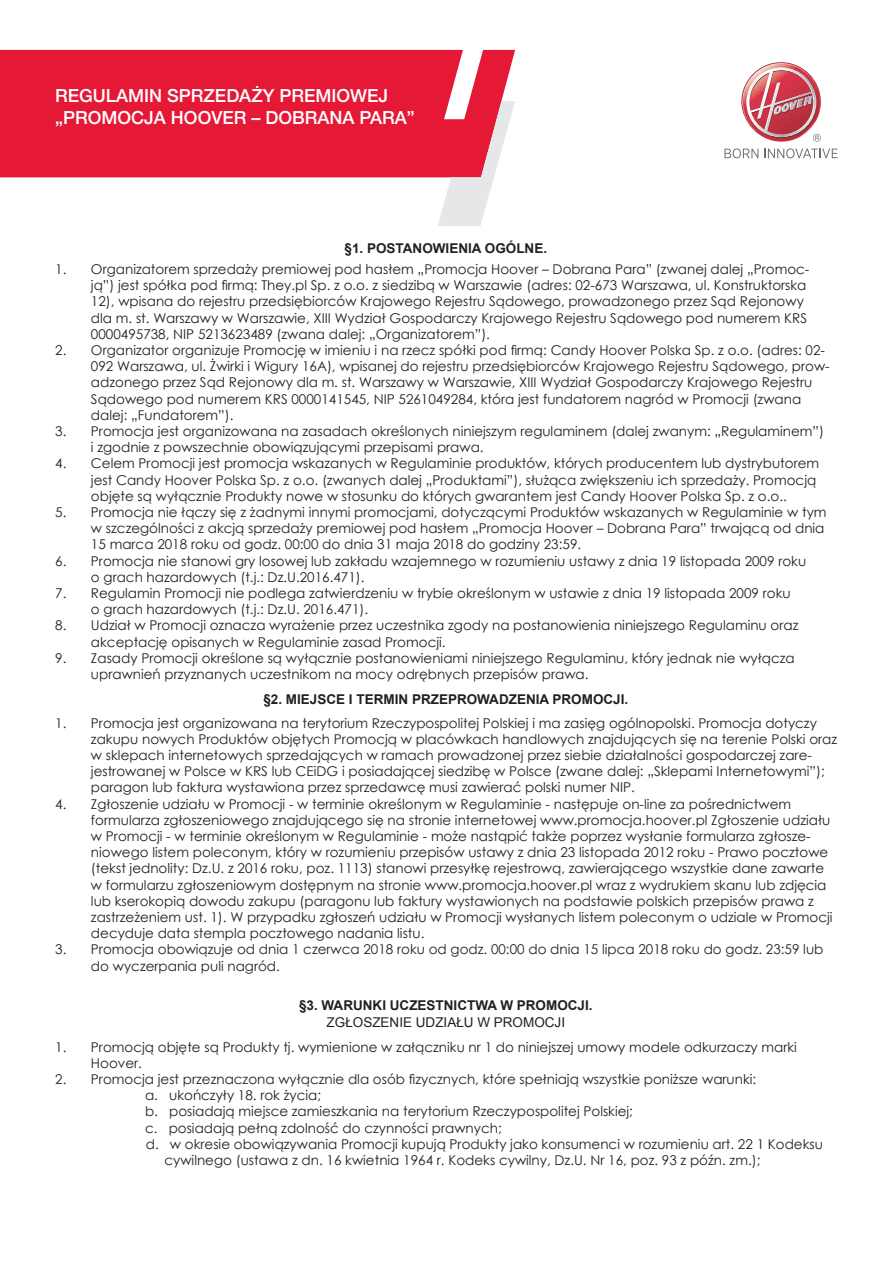
<style>
.page{position:relative;width:893px;height:1263px;background:#fff}
.page>*{position:absolute;margin:0;border:0;box-sizing:border-box;transform-origin:0 0}
.t1{font:500 18px/21.6px "Helvetica Neue";color:#fff}
.t2{font:13.5px/16.2px "Century Gothic";color:#231f20}
.t3{font:700 13.5px "Arial";color:#231f20}
.t4{font:13.5px "Arial";color:#231f20}
</style>
<div class="page">
<svg style="left:743px;top:64px;width:76px;height:76px"></svg>
<svg style="left:746px;top:68px;width:75px;height:74px"></svg>
<svg style="left:724px;top:148px;width:34px;height:10px"></svg>
<svg style="left:764px;top:148px;width:74px;height:10px"></svg>
<div style="left:0;top:50px;width:437px;height:127px;background:#e51836"></div>
<svg style="left:437px;top:49px;width:78px;height:177px"></svg>
<h1 class="t1" style="left:55px;top:83px;width:361px">REGULAMIN SPRZEDAŻY PREMIOWEJ „PROMOCJA HOOVER – DOBRANA PARA”</h1>
<p class="t2" style="left:55px;top:261px;width:13px">1.</p>
<p class="t2" style="left:55px;top:342px;width:13px">2.</p>
<p class="t2" style="left:55px;top:423px;width:13px">3.</p>
<p class="t2" style="left:55px;top:455px;width:13px">4.</p>
<p class="t2" style="left:55px;top:504px;width:13px">5.</p>
<p class="t2" style="left:55px;top:552px;width:13px">6.</p>
<p class="t2" style="left:55px;top:585px;width:13px">7.</p>
<p class="t2" style="left:55px;top:617px;width:13px">8.</p>
<p class="t2" style="left:55px;top:650px;width:13px">9.</p>
<p class="t2" style="left:55px;top:714px;width:13px">1.</p>
<p class="t2" style="left:55px;top:795px;width:13px">4.</p>
<p class="t2" style="left:55px;top:941px;width:13px">3.</p>
<p class="t2" style="left:55px;top:1038px;width:13px">1.</p>
<p class="t2" style="left:55px;top:1071px;width:13px">2.</p>
<p class="t3" style="left:345px;top:239px;width:204px">§1. POSTANOWIENIA OGÓLNE.</p>
<p class="t2" style="left:91px;top:261px;width:740px">Organizatorem sprzedaży premiowej pod hasłem „Promocja Hoover – Dobrana Para” (zwanej dalej „Promoc&shy;ją”) jest spółka pod firmą: They.pl Sp. z o.o. z siedzibą w Warszawie (adres: 02-673 Warszawa, ul. Konstruktorska 12), wpisana do rejestru przedsiębiorców Krajowego Rejestru Sądowego, prowadzonego przez Sąd Rejonowy<br>dla m. st. Warszawy w Warszawie, XIII Wydział Gospodarczy Krajowego Rejestru Sądowego pod numerem KRS 0000495738, NIP 5213623489 (zwana dalej: „Organizatorem”).<br>Organizator organizuje Promocję w imieniu i na rzecz spółki pod firmą: Candy Hoover Polska Sp. z o.o. (adres: 02- 092 Warszawa, ul. Żwirki i Wigury 16A), wpisanej do rejestru przedsiębiorców Krajowego Rejestru Sądowego, prow&shy;adzonego przez Sąd Rejonowy dla m. st. Warszawy w Warszawie, XIII Wydział Gospodarczy Krajowego Rejestru Sądowego pod numerem KRS 0000141545, NIP 5261049284, która jest fundatorem nagród w Promocji (zwana dalej: „Fundatorem”).<br>Promocja jest organizowana na zasadach określonych niniejszym regulaminem (dalej zwanym: „Regulaminem”) i zgodnie z powszechnie obowiązującymi przepisami prawa.<br>Celem Promocji jest promocja wskazanych w Regulaminie produktów, których producentem lub dystrybutorem jest Candy Hoover Polska Sp. z o.o. (zwanych dalej „Produktami”), służąca zwiększeniu ich sprzedaży. Promocją objęte są wyłącznie Produkty nowe w stosunku do których gwarantem jest Candy Hoover Polska Sp. z o.o..<br>Promocja nie łączy się z żadnymi innymi promocjami, dotyczącymi Produktów wskazanych w Regulaminie w tym w szczególności z akcją sprzedaży premiowej pod hasłem „Promocja Hoover – Dobrana Para” trwającą od dnia 15 marca 2018 roku od godz. 00:00 do dnia 31 maja 2018 do godziny 23:59.<br>Promocja nie stanowi gry losowej lub zakładu wzajemnego w rozumieniu ustawy z dnia 19 listopada 2009 roku<br>o grach hazardowych (t.j.: Dz.U.2016.471).<br>Regulamin Promocji nie podlega zatwierdzeniu w trybie określonym w ustawie z dnia 19 listopada 2009 roku<br>o grach hazardowych (t.j.: Dz.U. 2016.471).<br>Udział w Promocji oznacza wyrażenie przez uczestnika zgody na postanowienia niniejszego Regulaminu oraz akceptację opisanych w Regulaminie zasad Promocji.<br>Zasady Promocji określone są wyłącznie postanowieniami niniejszego Regulaminu, który jednak nie wyłącza uprawnień przyznanych uczestnikom na mocy odrębnych przepisów prawa.</p>
<p class="t2" style="left:91px;top:714px;width:748px">Promocja jest organizowana na terytorium Rzeczypospolitej Polskiej i ma zasięg ogólnopolski. Promocja dotyczy zakupu nowych Produktów objętych Promocją w placówkach handlowych znajdujących się na terenie Polski oraz w sklepach internetowych sprzedających w ramach prowadzonej przez siebie działalności gospodarczej zare&shy;jestrowanej w Polsce w KRS lub CEiDG i posiadającej siedzibę w Polsce (zwane dalej: „Sklepami Internetowymi”); paragon lub faktura wystawiona przez sprzedawcę musi zawierać polski numer NIP.<br>Zgłoszenie udziału w Promocji - w terminie określonym w Regulaminie - następuje on-line za pośrednictwem formularza zgłoszeniowego znajdującego się na stronie internetowej www.promocja.hoover.pl Zgłoszenie udziału w Promocji - w terminie określonym w Regulaminie - może nastąpić także poprzez wysłanie formularza zgłosze&shy;niowego listem poleconym, który w rozumieniu przepisów ustawy z dnia 23 listopada 2012 roku - Prawo pocztowe (tekst jednolity: Dz.U. z 2016 roku, poz. 1113) stanowi przesyłkę rejestrową, zawierającego wszystkie dane zawarte w formularzu zgłoszeniowym dostępnym na stronie www.promocja.hoover.pl wraz z wydrukiem skanu lub zdjęcia lub kserokopią dowodu zakupu (paragonu lub faktury wystawionych na podstawie polskich przepisów prawa z zastrzeżeniem ust. 1). W przypadku zgłoszeń udziału w Promocji wysłanych listem poleconym o udziale w Promocji decyduje data stempla pocztowego nadania listu.<br>Promocja obowiązuje od dnia 1 czerwca 2018 roku od godz. 00:00 do dnia 15 lipca 2018 roku do godz. 23:59 lub do wyczerpania puli nagród.</p>
<p class="t3" style="left:263px;top:690px;width:366px">§2. MIEJSCE I TERMIN PRZEPROWADZENIA PROMOCJI.</p>
<p class="t3" style="left:299px;top:997px;width:295px">§3. WARUNKI UCZESTNICTWA W PROMOCJI.</p>
<p class="t4" style="left:327px;top:1013px;width:240px">ZGŁOSZENIE UDZIAŁU W PROMOCJI</p>
<p class="t2" style="left:91px;top:1038px;width:707px">Promocją objęte są Produkty tj. wymienione w załączniku nr 1 do niniejszej umowy modele odkurzaczy marki</p>
<p class="t2" style="left:91px;top:1055px;width:52px">Hoover.</p>
<p class="t2" style="left:91px;top:1071px;width:667px">Promocja jest przeznaczona wyłącznie dla osób fizycznych, które spełniają wszystkie poniższe warunki:</p>
<p class="t2" style="left:145px;top:1087px;width:178px">a. ukończyły 18. rok życia;</p>
<p class="t2" style="left:145px;top:1103px;width:489px">b. posiadają miejsce zamieszkania na terytorium Rzeczypospolitej Polskiej;</p>
<p class="t2" style="left:145px;top:1119px;width:358px">c. posiadają pełną zdolność do czynności prawnych;</p>
<p class="t2" style="left:146px;top:1136px;width:679px">d. w okresie obowiązywania Promocji kupują Produkty jako konsumenci w rozumieniu art. 22 1 Kodeksu</p>
<p class="t2" style="left:164px;top:1152px;width:597px">cywilnego (ustawa z dn. 16 kwietnia 1964 r. Kodeks cywilny, Dz.U. Nr 16, poz. 93 z późn. zm.);</p>
</div>
